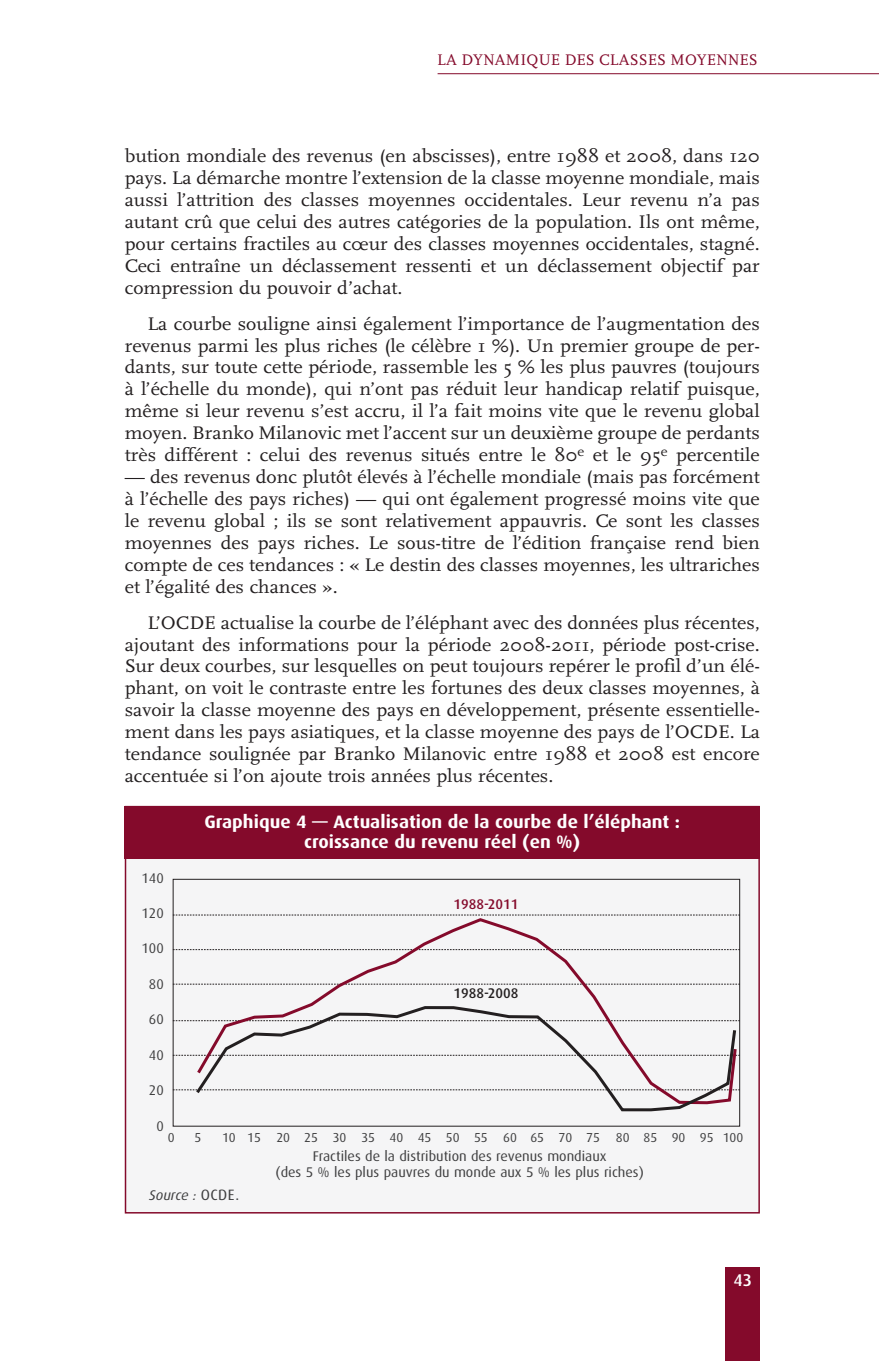
<style>
.page{position:relative;width:879px;height:1361px;background:#fff}
.page>*{position:absolute;margin:0;border:0;box-sizing:border-box;transform-origin:0 0}
.t1{font:19px/21.8px "Scala";color:#231f20;text-align:justify;scale:1.06 1}
.t2{font:700 18px/20px "Dax";color:#fff;text-align:center;scale:1.04 1}
.t3{font:500 17px "Dax";color:#fff}
.t4{font:16px "Scala";color:#840a2b}
.t5{font:14px/16px "Dax";color:#3e3e3f;text-align:center}
.t6{font:italic 14px "Dax";color:#3e3e3f}
.t7{font:500 14px "Dax";color:#840a2b}
.t8{font:500 14px "Dax";color:#231f20}
.t9{font:13px "Dax";color:#3e3e3f}
.s1{font-style:normal;font-size:15px}
</style>
<div class="page">
<hr style="left:437px;top:73px;width:442px;height:1px;background:#840a2b">
<div style="left:726px;top:1267px;width:34px;height:94px;background:#840a2b"></div>
<div style="left:126px;top:807px;width:632px;height:405px;background:#f5f5f6"></div>
<div style="left:125px;top:806px;width:635px;height:52px;background:#840a2b"></div>
<div style="left:173px;top:879px;width:567px;height:247px;border:1px solid #231f20"></div>
<svg style="left:173px;top:1055px;width:567px;height:1px"></svg>
<svg style="left:173px;top:1089px;width:567px;height:1px"></svg>
<svg style="left:173px;top:1020px;width:567px;height:1px"></svg>
<svg style="left:173px;top:949px;width:567px;height:1px"></svg>
<svg style="left:173px;top:984px;width:567px;height:1px"></svg>
<svg style="left:173px;top:914px;width:567px;height:1px"></svg>
<svg style="left:194px;top:918px;width:544px;height:86px"></svg>
<svg style="left:193px;top:1004px;width:545px;height:108px"></svg>
<p class="t4" style="left:437px;top:51px;width:322px">LA DYNAMIQUE DES CLASSES MOYENNES</p>
<p class="t1" style="left:125px;top:144px;width:601px">bution mondiale des revenus (en abscisses), entre 1988 et 2008, dans 120 pays. La démarche montre l’extension de la classe moyenne mondiale, mais aussi l’attrition des classes moyennes occidentales. Leur revenu n’a pas autant crû que celui des autres catégories de la population. Ils ont même, pour certains fractiles au cœur des classes moyennes occidentales, stagné.<br>Ceci entraîne un déclassement ressenti et un déclassement objectif par compression du pouvoir d’achat.</p>
<p class="t1" style="left:125px;top:312px;width:601px;text-indent:23px">La courbe souligne ainsi également l’importance de l’augmentation des revenus parmi les plus riches (le célèbre 1 %). Un premier groupe de per&shy;dants, sur toute cette période, rassemble les 5 % les plus pauvres (toujours à l’échelle du monde), qui n’ont pas réduit leur handicap relatif puisque, même si leur revenu s’est accru, il l’a fait moins vite que le revenu global moyen. Branko Milanovic met l’accent sur un deuxième groupe de perdants très différent : celui des revenus situés entre le 80<sup>e</sup> et le 95<sup>e</sup> percentile</p>
<p class="t1" style="left:125px;top:465px;width:601px">— des revenus donc plutôt élevés à l’échelle mondiale (mais pas forcément à l’échelle des pays riches) — qui ont également progressé moins vite que le revenu global ; ils se sont relativement appauvris. Ce sont les classes moyennes des pays riches. Le sous-titre de l’édition française rend bien compte de ces tendances : « Le destin des classes moyennes, les ultrariches et l’égalité des chances ».</p>
<p class="t1" style="left:125px;top:611px;width:601px;text-indent:23px">L’OCDE actualise la courbe de l’éléphant avec des données plus récentes, ajoutant des informations pour la période 2008-2011, période post-crise.<br>Sur deux courbes, sur lesquelles on peut toujours repérer le profil d’un élé&shy;phant, on voit le contraste entre les fortunes des deux classes moyennes, à savoir la classe moyenne des pays en développement, présente essentielle&shy;ment dans les pays asiatiques, et la classe moyenne des pays de l’OCDE. La tendance soulignée par Branko Milanovic entre 1988 et 2008 est encore accentuée si l’on ajoute trois années plus récentes.</p>
<p class="t5" style="left:142px;top:870px;width:24px">140</p>
<p class="t5" style="left:142px;top:906px;width:24px">120</p>
<p class="t5" style="left:142px;top:941px;width:24px">100</p>
<p class="t5" style="left:149px;top:977px;width:16px">80</p>
<p class="t5" style="left:149px;top:1012px;width:16px">60</p>
<p class="t5" style="left:149px;top:1047px;width:16px">40</p>
<p class="t5" style="left:149px;top:1083px;width:16px">20</p>
<p class="t5" style="left:156px;top:1118px;width:9px">0</p>
<p class="t2" style="left:204px;top:813px;width:459px">Graphique 4 — Actualisation de la courbe de l’éléphant : croissance du revenu réel (en %)</p>
<p class="t7" style="left:453px;top:898px;width:66px">1988-2011</p>
<p class="t8" style="left:453px;top:987px;width:66px">1988-2008</p>
<p class="t9" style="left:168px;top:1131px;width:8px">0</p>
<p class="t9" style="left:194px;top:1131px;width:8px">5</p>
<p class="t9" style="left:222px;top:1131px;width:523px">10 15 20 25 30 35 40 45 50 55 60 65 70 75 80 85 90 95 100</p>
<p class="t5" style="left:275px;top:1148px;width:370px">Fractiles de la distribution des revenus mondiaux<br>(des 5 % les plus pauvres du monde aux 5 % les plus riches)</p>
<p class="t6" style="left:149px;top:1187px;width:91px">Source : <span class="s1">OCDE.</span></p>
<p class="t3" style="left:733px;top:1272px;width:20px">43</p>
</div>
